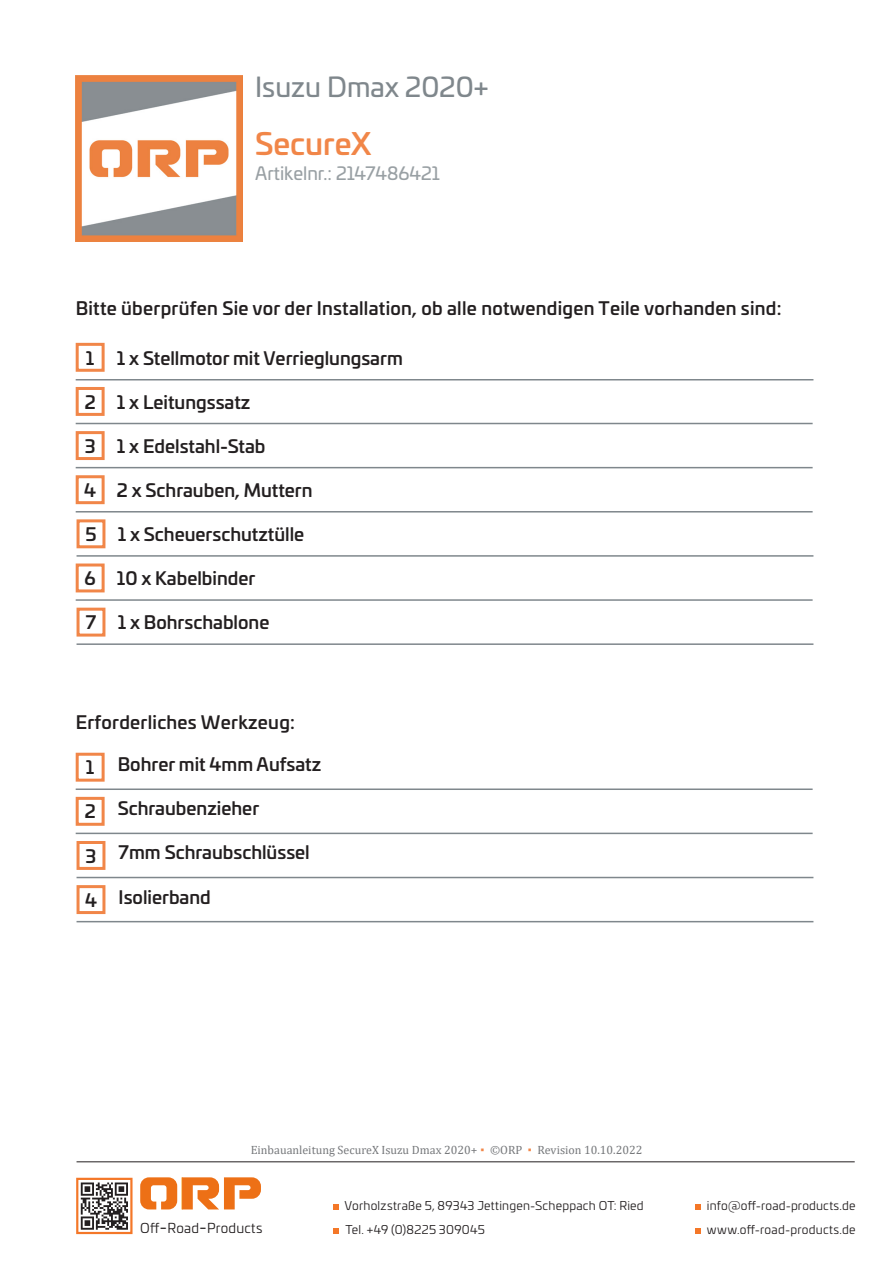
<style>
.page{position:relative;width:893px;height:1263px;background:#fff}
.page>*{position:absolute;margin:0;border:0;box-sizing:border-box;transform-origin:0 0}
.t1{font:500 30px "Univia Pro";color:#f18648}
.t2{font:27px "Univia Pro";color:#7f878c}
.t3{font:500 18px "Univia Pro";color:#231f20}
.t4{font:18px "Univia Pro";color:#99a0a4}
.t5{font:13.5px "Univia Pro";letter-spacing:.015em;color:#231f20}
.t6{font:12px "Univia Pro";letter-spacing:.02em;color:#231f20}
.t7{font:12px "Cambria";color:#76787b}
.s1{color:#f18648}
.s2{font-size:18px}
</style>
<div class="page">
<img style="left:76px;top:75px;width:166px;height:167px">
<hr style="left:77px;top:1161px;width:778px;height:1px;background:#231f20">
<svg style="left:140px;top:1177px;width:121px;height:32px"></svg>
<div style="left:76px;top:1178px;width:57px;height:56px;border:2px solid #f47728"></div>
<svg style="left:81px;top:1182px;width:47px;height:48px"></svg>
<svg style="left:333px;top:1204px;width:5px;height:5px"></svg>
<svg style="left:695px;top:1204px;width:5px;height:5px"></svg>
<svg style="left:333px;top:1228px;width:5px;height:6px"></svg>
<svg style="left:695px;top:1228px;width:5px;height:6px"></svg>
<div style="left:76px;top:343px;width:29px;height:29px;border:3px solid #f18648"></div>
<div style="left:76px;top:387px;width:29px;height:29px;border:3px solid #f18648"></div>
<div style="left:76px;top:431px;width:29px;height:29px;border:3px solid #f18648"></div>
<div style="left:76px;top:475px;width:29px;height:29px;border:3px solid #f18648"></div>
<hr style="left:76px;top:379px;width:737px;height:1px;background:#7f878c">
<hr style="left:76px;top:423px;width:737px;height:1px;background:#7f878c">
<hr style="left:76px;top:467px;width:737px;height:1px;background:#7f878c">
<hr style="left:76px;top:511px;width:737px;height:1px;background:#7f878c">
<div style="left:77px;top:519px;width:28px;height:29px;border:3px solid #f18648"></div>
<hr style="left:77px;top:555px;width:736px;height:2px;background:#7f878c">
<div style="left:76px;top:563px;width:29px;height:29px;border:3px solid #f18648"></div>
<hr style="left:76px;top:599px;width:737px;height:2px;background:#7f878c">
<div style="left:77px;top:608px;width:28px;height:28px;border:3px solid #f18648"></div>
<hr style="left:77px;top:643px;width:736px;height:2px;background:#7f878c">
<div style="left:76px;top:753px;width:29px;height:29px;border:3px solid #f18648"></div>
<hr style="left:76px;top:788px;width:737px;height:2px;background:#7f878c">
<div style="left:76px;top:797px;width:29px;height:29px;border:3px solid #f18648"></div>
<hr style="left:76px;top:833px;width:737px;height:1px;background:#7f878c">
<div style="left:77px;top:841px;width:28px;height:29px;border:3px solid #f18648"></div>
<hr style="left:77px;top:877px;width:736px;height:1px;background:#7f878c">
<div style="left:77px;top:885px;width:28px;height:29px;border:3px solid #f18648"></div>
<hr style="left:77px;top:921px;width:736px;height:1px;background:#7f878c">
<h2 class="t2" style="left:255px;top:67px;width:235px">Isuzu Dmax 2020+</h2>
<h1 class="t1" style="left:255px;top:120px;width:118px">SecureX</h1>
<p class="t4" style="left:255px;top:159px;width:186px">Artikelnr.: 2147486421</p>
<p class="t3" style="left:76px;top:295px;width:707px">Bitte überprüfen Sie vor der Installation, ob alle notwendigen Teile vorhanden sind:</p>
<p class="t3" style="left:86px;top:344px;width:10px">1</p>
<p class="t3" style="left:85px;top:388px;width:12px">2</p>
<p class="t3" style="left:85px;top:432px;width:12px">3</p>
<p class="t3" style="left:84px;top:476px;width:13px">4</p>
<p class="t3" style="left:117px;top:344px;width:287px">1 x Stellmotor mit Verrieglungsarm</p>
<p class="t3" style="left:117px;top:388px;width:135px">1 x Leitungssatz</p>
<p class="t3" style="left:117px;top:432px;width:150px">1 x Edelstahl-Stab</p>
<p class="t3" style="left:117px;top:476px;width:197px">2 x Schrauben, Muttern</p>
<p class="t3" style="left:85px;top:520px;width:220px">5 1 x Scheuerschutztülle</p>
<p class="t3" style="left:85px;top:564px;width:172px">6 10 x Kabelbinder</p>
<p class="t3" style="left:86px;top:609px;width:185px">7 1 x Bohrschablone</p>
<p class="t3" style="left:76px;top:708px;width:221px">Erforderliches Werkzeug:</p>
<p class="t3" style="left:86px;top:754px;width:10px">1</p>
<p class="t3" style="left:118px;top:750px;width:205px">Bohrer mit 4mm Aufsatz</p>
<p class="t3" style="left:85px;top:795px;width:176px">2 Schraubenzieher</p>
<p class="t3" style="left:86px;top:839px;width:226px">3 7mm Schraubschlüssel</p>
<p class="t3" style="left:85px;top:883px;width:127px">4 Isolierband</p>
<p class="t7" style="left:251px;top:1143px;width:393px">Einbauanleitung SecureX Isuzu Dmax 2020+<span class="s1">▪</span> ©ORP <span class="s1">▪</span> Revision 10.10.2022</p>
<p class="t6" style="left:344px;top:1196px;width:301px">Vorholzstraße 5, 89343 Jettingen-Scheppach OT: Ried</p>
<p class="t5" style="left:140px;top:1219px;width:124px">Off<span class="s2">-</span>Road<span class="s2">-</span>Products</p>
<p class="t6" style="left:346px;top:1220px;width:141px">Tel. +49 (0)8225 309045</p>
<p class="t6" style="left:707px;top:1196px;width:150px">info@off-road-products.de</p>
<p class="t6" style="left:707px;top:1220px;width:150px">www.off-road-products.de</p>
</div>
